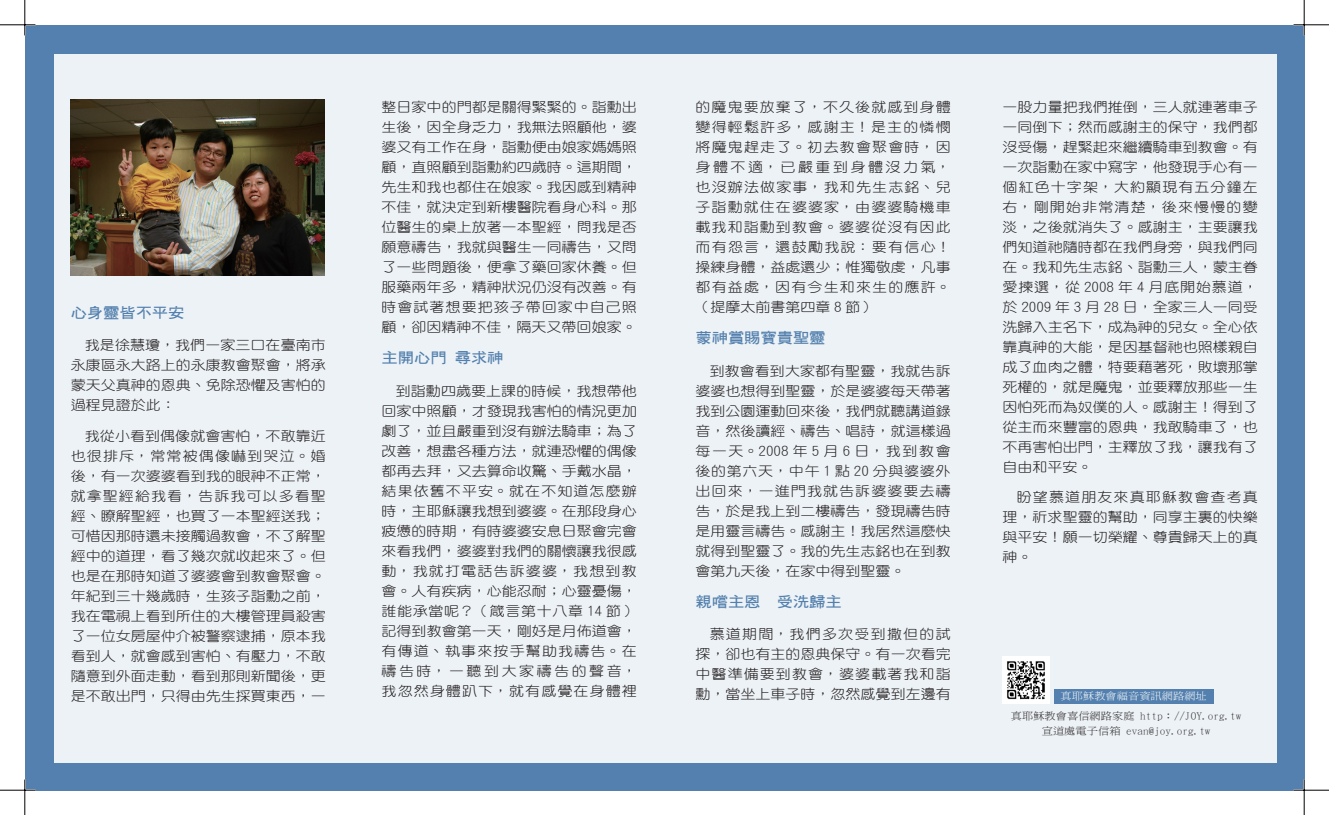
<style>
.page{position:relative;width:1329px;height:815px;background:#fff}
.page>*{position:absolute;margin:0;border:0;box-sizing:border-box;transform-origin:0 0}
.標{font:14.62px "DF Hei W7 WIN BF";color:#5380ae;scale:1.11 1}
.內文{font:13.5px/20px "DF Yuan W3 WIN BF";color:#231f20;text-align:justify;scale:1.11 1}
.網址{font:10.12px/15px "DF Ming W3 WIN BF";color:#231f20;text-align:center;scale:1.11 1}
.網址-2{font:10.12px "DF Ming W3 WIN BF";color:#fff;scale:1.11 1}
</style>
<div class="page">
<div style="left:25px;top:25px;width:1279px;height:765px;background:#5380ae"></div>
<div style="left:54px;top:54px;width:1222px;height:709px;background:#edf2f6"></div>
<div style="left:1054px;top:689px;width:159px;height:14px;background:#5380ae"></div>
<img style="left:1002px;top:657px;width:47px;height:46px">
<img style="left:71px;top:99px;width:254px;height:176px">
<hr style="left:0;top:789px;width:35px;height:2px;background:#fff">
<hr style="left:1293px;top:789px;width:36px;height:2px;background:#fff">
<hr style="left:1303px;top:0;width:2px;height:35px;background:#fff">
<hr style="left:1303px;top:780px;width:2px;height:35px;background:#fff">
<hr style="left:0;top:25px;width:35px;height:1px;background:#000">
<hr style="left:1293px;top:25px;width:36px;height:1px;background:#000">
<hr style="left:0;top:790px;width:35px;height:1px;background:#000">
<hr style="left:1293px;top:790px;width:36px;height:1px;background:#000">
<hr style="left:25px;top:0;width:1px;height:35px;background:#000">
<hr style="left:25px;top:780px;width:1px;height:35px;background:#000">
<hr style="left:1304px;top:0;width:1px;height:35px;background:#000">
<hr style="left:1304px;top:780px;width:1px;height:35px;background:#000">
<p class="標" style="left:71px;top:306px;width:104px">心身靈皆不平安</p>
<p class="內文" style="left:71px;top:335px;width:231px;text-indent:14px">我是徐慧瓊，我們一家三口在臺南市永康區永大路上的永康教會聚會，將承蒙天父真神的恩典、免除恐懼及害怕的過程見證於此：</p>
<p class="內文" style="left:71px;top:426px;width:231px;text-indent:14px">我從小看到偶像就會害怕，不敢靠近也很排斥，常常被偶像嚇到哭泣。婚後，有一次婆婆看到我的眼神不正常，就拿聖經給我看，告訴我可以多看聖經、瞭解聖經，也買了一本聖經送我；可惜因那時還未接觸過教會，不了解聖經中的道理，看了幾次就收起來了。但也是在那時知道了婆婆會到教會聚會。年紀到三十幾歲時，生孩子詣勳之前，我在電視上看到所住的大樓管理員殺害了一位女房屋仲介被警察逮捕，原本我看到人，就會感到害怕、有壓力，不敢隨意到外面走動，看到那則新聞後，更是不敢出門，只得由先生採買東西，一</p>
<p class="內文" style="left:382px;top:97px;width:231px">整日家中的門都是關得緊緊的。詣勳出生後，因全身乏力，我無法照顧他，婆婆又有工作在身，詣勳便由娘家媽媽照顧，直照顧到詣勳約四歲時。這期間，先生和我也都住在娘家。我因感到精神不佳，就決定到新樓醫院看身心科。那位醫生的桌上放著一本聖經，問我是否願意禱告，我就與醫生一同禱告，又問了一些問題後，便拿了藥回家休養。但服藥兩年多，精神狀況仍沒有改善。有時會試著想要把孩子帶回家中自己照顧，卻因精神不佳，隔天又帶回娘家。</p>
<p class="標" style="left:382px;top:351px;width:111px">主開心門 尋求神</p>
<p class="內文" style="left:382px;top:380px;width:231px;text-indent:14px">到詣勳四歲要上課的時候，我想帶他回家中照顧，才發現我害怕的情況更加劇了，並且嚴重到沒有辦法騎車；為了改善，想盡各種方法，就連恐懼的偶像都再去拜，又去算命收驚、手戴水晶，結果依舊不平安。就在不知道怎麼辦時，主耶穌讓我想到婆婆。在那段身心疲憊的時期，有時婆婆安息日聚會完會來看我們，婆婆對我們的關懷讓我很感動，我就打電話告訴婆婆，我想到教會。人有疾病，心能忍耐；心靈憂傷，誰能承當呢？（箴言第十八章 14 節）記得到教會第一天，剛好是月佈道會，有傳道、執事來按手幫助我禱告。在禱告時，一聽到大家禱告的聲音，我忽然身體趴下，就有感覺在身體裡</p>
<p class="內文" style="left:695px;top:97px;width:231px">的魔鬼要放棄了，不久後就感到身體變得輕鬆許多，感謝主！是主的憐憫將魔鬼趕走了。初去教會聚會時，因身體不適，已嚴重到身體沒力氣，也沒辦法做家事，我和先生志銘、兒子詣勳就住在婆婆家，由婆婆騎機車載我和詣勳到教會。婆婆從沒有因此而有怨言，還鼓勵我說：要有信心！操練身體，益處還少；惟獨敬虔，凡事都有益處，因有今生和來生的應許。（提摩太前書第四章 8 節）</p>
<p class="標" style="left:695px;top:331px;width:119px">蒙神賞賜寶貴聖靈</p>
<p class="內文" style="left:695px;top:360px;width:231px;text-indent:14px">到教會看到大家都有聖靈，我就告訴婆婆也想得到聖靈，於是婆婆每天帶著我到公園運動回來後，我們就聽講道錄音，然後讀經、禱告、唱詩，就這樣過每一天。2008 年 5 月 6 日，我到教會後的第六天，中午 1 點 20 分與婆婆外出回來，一進門我就告訴婆婆要去禱告，於是我上到二樓禱告，發現禱告時是用靈言禱告。感謝主！我居然這麼快就得到聖靈了。我的先生志銘也在到教會第九天後，在家中得到聖靈。</p>
<p class="標" style="left:695px;top:594px;width:133px">親嚐主恩 受洗歸主</p>
<p class="內文" style="left:695px;top:624px;width:231px;text-indent:14px">慕道期間，我們多次受到撒但的試探，卻也有主的恩典保守。有一次看完中醫準備要到教會，婆婆載著我和詣勳，當坐上車子時，忽然感覺到左邊有</p>
<p class="內文" style="left:1002px;top:97px;width:231px">一股力量把我們推倒，三人就連著車子一同倒下；然而感謝主的保守，我們都沒受傷，趕緊起來繼續騎車到教會。有一次詣勳在家中寫字，他發現手心有一個紅色十字架，大約顯現有五分鐘左右，剛開始非常清楚，後來慢慢的變淡，之後就消失了。感謝主，主要讓我們知道祂隨時都在我們身旁，與我們同在。我和先生志銘、詣勳三人，蒙主眷愛揀選，從 2008 年 4 月底開始慕道，於 2009 年 3 月 28 日，全家三人一同受洗歸入主名下，成為神的兒女。全心依靠真神的大能，是因基督祂也照樣親自成了血肉之體，特要藉著死，敗壞那掌死權的，就是魔鬼，並要釋放那些一生因怕死而為奴僕的人。感謝主！得到了從主而來豐富的恩典，我敢騎車了，也不再害怕出門，主釋放了我，讓我有了自由和平安。</p>
<p class="內文" style="left:1002px;top:487px;width:231px;text-indent:14px">盼望慕道朋友來真耶穌教會查考真理，祈求聖靈的幫助，同享主裏的快樂與平安！願一切榮耀、尊貴歸天上的真神。</p>
<p class="網址-2" style="left:1060px;top:691px;width:133px">真耶穌教會福音資訊網路網址</p>
<p class="網址" style="left:1011px;top:709px;width:209px">真耶穌教會喜信網路家庭 http：//JOY.org.tw宣道處電子信箱 evan@joy.org.tw</p>
</div>
